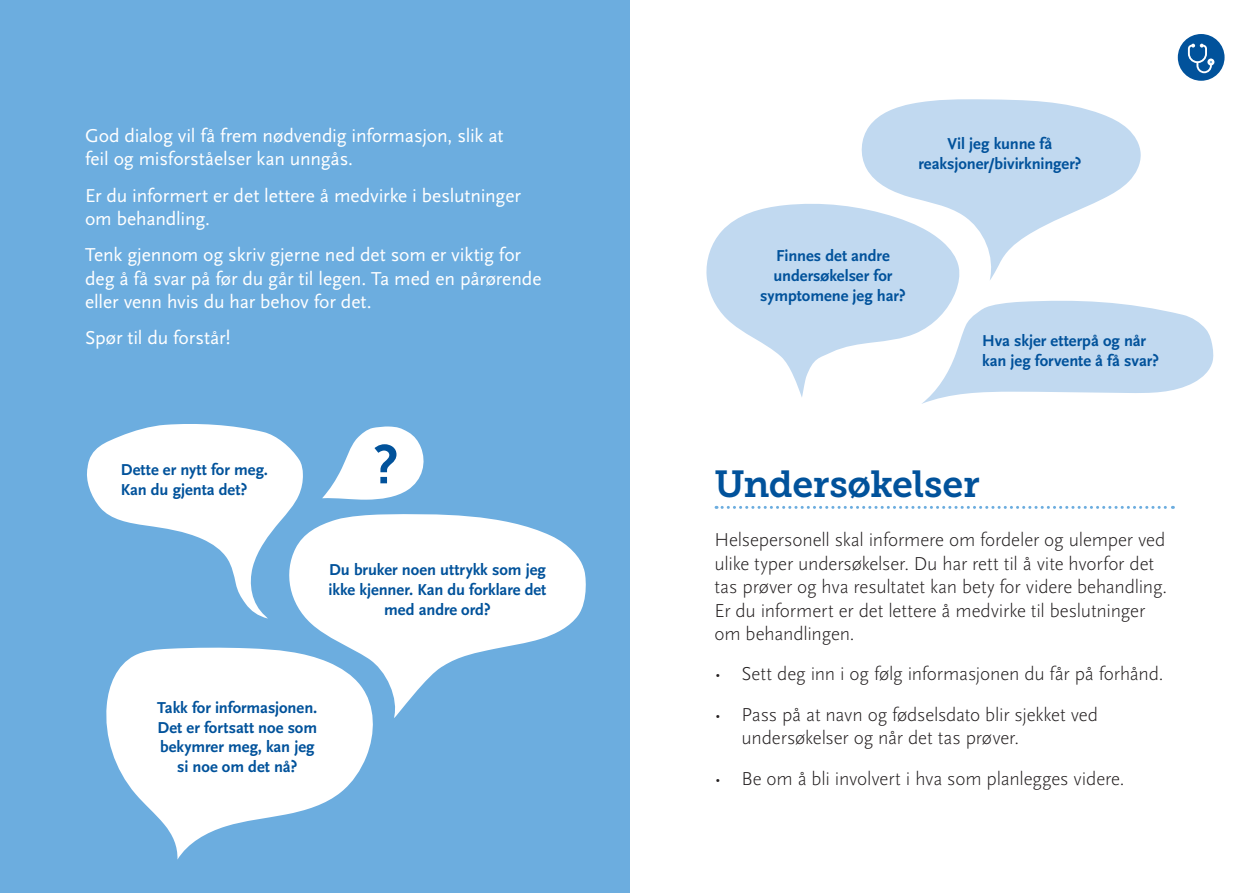
<style>
.page{position:relative;width:1259px;height:893px;background:#fff}
.page>*{position:absolute;margin:0;border:0;box-sizing:border-box;transform-origin:0 0}
.t1{font:54px "Museo Slab 700";color:#01529b}
.Tittel{font:37.5px "Museo Slab 700";letter-spacing:-.01em;color:#01529b}
.Brødtekst{font:300 19.5px/23.4px "Scala Sans";letter-spacing:-.01em;color:#231f20}
.t2{font:19.5px/23.4px "Scala Sans";letter-spacing:-.01em;color:#fff}
.Spørsmål_i_bobler{font:700 16.5px/19.8px "Scala Sans";letter-spacing:-.005em;color:#01529b;text-align:center}
</style>
<div class="page">
<div style="left:0;top:0;width:629px;height:893px;background:#6caddf"></div>
<svg style="left:322px;top:426px;width:102px;height:74px"></svg>
<svg style="left:106px;top:647px;width:267px;height:213px;fill:#fff"></svg>
<svg style="left:283px;top:514px;width:303px;height:204px;fill:#fff"></svg>
<svg style="left:87px;top:424px;width:216px;height:195px"></svg>
<svg style="left:706px;top:204px;width:253px;height:193px;fill:#c1d9f0"></svg>
<svg style="left:859px;top:99px;width:282px;height:182px;fill:#c1d9f0"></svg>
<svg style="left:921px;top:299px;width:292px;height:105px"></svg>
<div style="left:1177px;top:34px;width:47px;height:47px;background:#01529b;border-radius:50%"></div>
<svg style="left:1188px;top:44px;width:26px;height:29px"></svg>
<svg style="left:716px;top:506px;width:457px;height:3px"></svg>
<p class="t2" style="left:85px;top:124px;width:420px">God dialog vil få frem nødvendig informasjon, slik at feil og misforståelser kan unngås.</p>
<p class="t2" style="left:85px;top:184px;width:437px">Er du informert er det lettere å medvirke i beslutninger om behandling.</p>
<p class="t2" style="left:85px;top:244px;width:458px">Tenk gjennom og skriv gjerne ned det som er viktig for deg å få svar på før du går til legen. Ta med en pårørende eller venn hvis du har behov for det.</p>
<p class="t2" style="left:85px;top:326px;width:147px">Spør til du forstår!</p>
<p class="Spørsmål_i_bobler" style="left:121px;top:460px;width:149px;text-align:left">Dette er nytt for meg.<br>Kan du gjenta det?</p>
<p class="t1" style="left:373px;top:434px;width:28px">?</p>
<p class="Spørsmål_i_bobler" style="left:329px;top:560px;width:219px">Du bruker noen uttrykk som jeg ikke kjenner. Kan du forklare det med andre ord?</p>
<p class="Spørsmål_i_bobler" style="left:157px;top:698px;width:162px">Takk for informasjonen.<br>Det er fortsatt noe som bekymrer meg, kan jeg si noe om det nå?</p>
<p class="Spørsmål_i_bobler" style="left:918px;top:134px;width:165px">Vil jeg kunne få reaksjoner/bivirkninger?</p>
<p class="Spørsmål_i_bobler" style="left:760px;top:246px;width:147px">Finnes det andre undersøkelser for symptomene jeg har?</p>
<p class="Spørsmål_i_bobler" style="left:982px;top:331px;width:178px;text-align:left">Hva skjer etterpå og når kan jeg forvente å få svar?</p>
<p class="Tittel" style="left:714px;top:463px;width:267px">Undersøkelser</p>
<p class="Brødtekst" style="left:714px;top:529px;width:454px">Helsepersonell skal informere om fordeler og ulemper ved ulike typer undersøkelser. Du har rett til å vite hvorfor det tas prøver og hva resultatet kan bety for videre behandling.<br>Er du informert er det lettere å medvirke til beslutninger om behandlingen.</p>
<p class="Brødtekst" style="left:714px;top:663px;width:450px">• Sett deg inn i og følg informasjonen du får på forhånd.</p>
<p class="Brødtekst" style="left:741px;top:703px;width:358px;text-indent:-27px">• Pass på at navn og fødselsdato blir sjekket ved undersøkelser og når det tas prøver.</p>
<p class="Brødtekst" style="left:714px;top:767px;width:411px">• Be om å bli involvert i hva som planlegges videre.</p>
</div>
